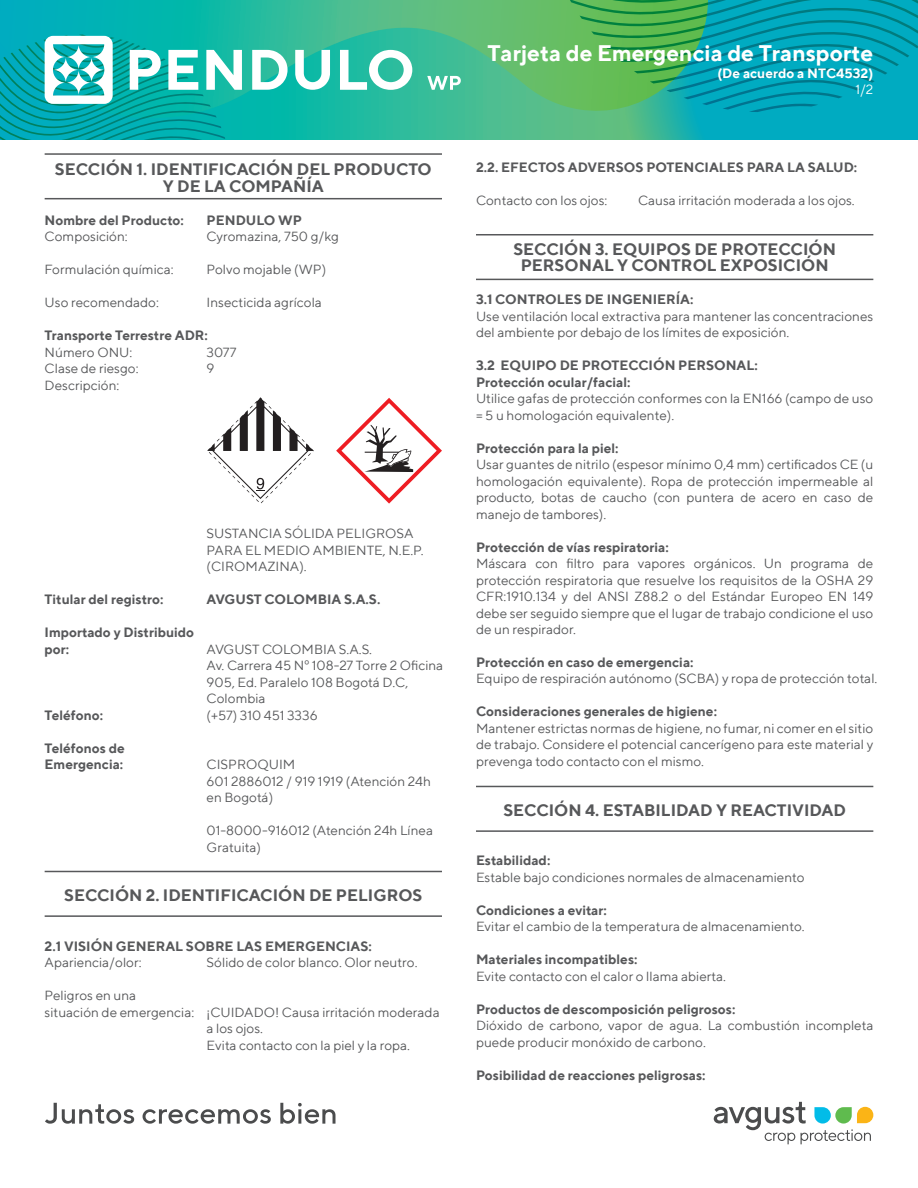
<style>
.page{position:relative;width:918px;height:1188px;background:#fff}
.page>*{position:absolute;margin:0;border:0;box-sizing:border-box;transform-origin:0 0}
.t1{font:700 22.5px "TT Norms";color:#fff}
.t2{font:700 16.5px/16.5px "TT Norms";color:#57585a;text-align:center}
.t3{font:13.5px/16.5px "TT Norms";color:#57585a}
.t4{font:700 13.5px/16.5px "TT Norms";color:#57585a}
.t5{font:700 13.5px "TT Norms";color:#fff}
.t6{font:13.5px "TT Norms";color:#fff}
</style>
<div class="page">
<hr style="left:45px;top:153px;width:397px;height:2px;background:#57585a">
<hr style="left:45px;top:198px;width:397px;height:1px;background:#57585a">
<hr style="left:476px;top:786px;width:397px;height:1px;background:#57585a">
<hr style="left:476px;top:830px;width:397px;height:2px;background:#57585a">
<hr style="left:476px;top:234px;width:397px;height:1px;background:#57585a">
<hr style="left:476px;top:279px;width:397px;height:1px;background:#57585a">
<hr style="left:45px;top:871px;width:397px;height:1px;background:#57585a">
<hr style="left:45px;top:915px;width:397px;height:2px;background:#57585a">
<svg style="left:336px;top:398px;width:106px;height:106px"></svg>
<svg style="left:207px;top:397px;width:107px;height:106px"></svg>
<svg style="left:242px;top:123px;width:332px;height:16px;background:#2ebb9a"></svg>
<svg style="left:0;top:0;width:574px;height:123px;background:#35ba93"></svg>
<svg style="left:574px;top:0;width:344px;height:139px;background:#1ba99a"></svg>
<svg style="left:714px;top:1102px;width:159px;height:42px"></svg>
<svg style="left:45px;top:1103px;width:89px;height:21px"></svg>
<svg style="left:143px;top:1109px;width:128px;height:15px"></svg>
<svg style="left:280px;top:1103px;width:56px;height:21px"></svg>
<svg style="left:0;top:36px;width:242px;height:103px"></svg>
<svg style="left:252px;top:50px;width:36px;height:40px"></svg>
<svg style="left:295px;top:50px;width:35px;height:40px"></svg>
<svg style="left:340px;top:50px;width:72px;height:40px"></svg>
<svg style="left:427px;top:76px;width:34px;height:14px"></svg>
<p class="t2" style="left:55px;top:161px;width:378px">SECCIÓN 1. IDENTIFICACIÓN DEL PRODUCTO<br>Y DE LA COMPAÑÍA</p>
<p class="t4" style="left:45px;top:211px;width:141px">Nombre del Producto:</p>
<p class="t4" style="left:207px;top:211px;width:97px">PENDULO WP</p>
<p class="t3" style="left:45px;top:228px;width:85px">Composición:</p>
<p class="t3" style="left:207px;top:228px;width:134px">Cyromazina, 750 g/kg</p>
<p class="t3" style="left:45px;top:261px;width:130px">Formulación química:</p>
<p class="t3" style="left:207px;top:261px;width:121px">Polvo mojable (WP)</p>
<p class="t3" style="left:45px;top:294px;width:116px">Uso recomendado:</p>
<p class="t3" style="left:207px;top:294px;width:117px">Insecticida agrícola</p>
<p class="t4" style="left:45px;top:327px;width:165px">Transporte Terrestre ADR:</p>
<p class="t3" style="left:45px;top:343px;width:89px">Número ONU:</p>
<p class="t3" style="left:207px;top:343px;width:31px">3077</p>
<p class="t3" style="left:45px;top:360px;width:95px">Clase de riesgo:</p>
<p class="t3" style="left:207px;top:360px;width:9px">9</p>
<p class="t3" style="left:45px;top:376px;width:76px">Descripción:</p>
<p class="t3" style="left:207px;top:525px;width:219px">SUSTANCIA SÓLIDA PELIGROSA<br>PARA EL MEDIO AMBIENTE, N.E.P. (CIROMAZINA).</p>
<p class="t4" style="left:45px;top:591px;width:120px">Titular del registro:</p>
<p class="t4" style="left:207px;top:591px;width:175px">AVGUST COLOMBIA S.A.S.</p>
<p class="t4" style="left:45px;top:624px;width:151px">Importado y Distribuido por:</p>
<p class="t3" style="left:207px;top:640px;width:238px">AVGUST COLOMBIA S.A.S.<br>Av. Carrera 45 Nº 108-27 Torre 2 Oficina<br>905, Ed. Paralelo 108 Bogotá D.C,<br>Colombia</p>
<p class="t4" style="left:45px;top:706px;width:60px">Teléfono:</p>
<p class="t3" style="left:207px;top:706px;width:113px">(+57) 310 451 3336</p>
<p class="t4" style="left:45px;top:739px;width:82px">Teléfonos de<br>Emergencia:</p>
<p class="t3" style="left:207px;top:756px;width:226px">CISPROQUIM<br>601 2886012 / 919 1919 (Atención 24h en Bogotá)</p>
<p class="t3" style="left:207px;top:822px;width:228px">01-8000-916012 (Atención 24h Línea<br>Gratuita)</p>
<p class="t2" style="left:64px;top:887px;width:360px">SECCIÓN 2. IDENTIFICACIÓN DE PELIGROS</p>
<p class="t4" style="left:45px;top:937px;width:329px">2.1 VISIÓN GENERAL SOBRE LAS EMERGENCIAS:</p>
<p class="t3" style="left:45px;top:954px;width:98px">Apariencia/olor:</p>
<p class="t3" style="left:207px;top:954px;width:212px">Sólido de color blanco. Olor neutro.</p>
<p class="t3" style="left:45px;top:987px;width:93px">Peligros en una</p>
<p class="t3" style="left:45px;top:1003px;width:397px">situación de emergencia: ¡CUIDADO! Causa irritación moderada</p>
<p class="t3" style="left:207px;top:1020px;width:58px">a los ojos.</p>
<p class="t3" style="left:207px;top:1036px;width:205px">Evita contacto con la piel y la ropa.</p>
<h1 class="t1" style="left:487px;top:39px;width:387px">Tarjeta de Emergencia de Transporte</h1>
<p class="t5" style="left:717px;top:64px;width:157px">(De acuerdo a NTC4532)</p>
<p class="t6" style="left:855px;top:81px;width:20px">1/2</p>
<p class="t4" style="left:476px;top:159px;width:383px">2.2. EFECTOS ADVERSOS POTENCIALES PARA LA SALUD:</p>
<p class="t3" style="left:476px;top:192px;width:133px">Contacto con los ojos:</p>
<p class="t3" style="left:638px;top:192px;width:218px">Causa irritación moderada a los ojos.</p>
<p class="t2" style="left:513px;top:240px;width:324px">SECCIÓN 3. EQUIPOS DE PROTECCIÓN<br>PERSONAL Y CONTROL EXPOSICIÓN</p>
<p class="t4" style="left:476px;top:291px;width:219px">3.1 CONTROLES DE INGENIERÍA:</p>
<p class="t3" style="left:476px;top:307px;width:399px">Use ventilación local extractiva para mantener las concentraciones del ambiente por debajo de los límites de exposición.</p>
<p class="t4" style="left:476px;top:357px;width:283px">3.2 EQUIPO DE PROTECCIÓN PERSONAL:<br>Protección ocular/facial:</p>
<p class="t3" style="left:476px;top:390px;width:399px">Utilice gafas de protección conformes con la EN166 (campo de uso = 5 u homologación equivalente).</p>
<p class="t4" style="left:476px;top:439px;width:144px">Protección para la piel:</p>
<p class="t3" style="left:476px;top:456px;width:399px;text-align:justify">Usar guantes de nitrilo (espesor mínimo 0,4 mm) certificados CE (u homologación equivalente). Ropa de protección impermeable al producto, botas de caucho (con puntera de acero en caso de manejo de tambores).</p>
<p class="t4" style="left:476px;top:538px;width:194px">Protección de vías respiratoria:</p>
<p class="t3" style="left:476px;top:555px;width:399px;text-align:justify">Máscara con filtro para vapores orgánicos. Un programa de protección respiratoria que resuelve los requisitos de la OSHA 29<br>CFR:1910.134 y del ANSI Z88.2 o del Estándar Europeo EN 149 debe ser seguido siempre que el lugar de trabajo condicione el uso de un respirador.</p>
<p class="t4" style="left:476px;top:654px;width:219px">Protección en caso de emergencia:</p>
<p class="t3" style="left:476px;top:670px;width:403px">Equipo de respiración autónomo (SCBA) y ropa de protección total.</p>
<p class="t4" style="left:476px;top:703px;width:243px">Consideraciones generales de higiene:</p>
<p class="t3" style="left:476px;top:720px;width:399px;text-align:justify">Mantener estrictas normas de higiene, no fumar, ni comer en el sitio de trabajo. Considere el potencial cancerígeno para este material y prevenga todo contacto con el mismo.</p>
<p class="t2" style="left:503px;top:801px;width:344px">SECCIÓN 4. ESTABILIDAD Y REACTIVIDAD</p>
<p class="t4" style="left:476px;top:852px;width:76px">Estabilidad:</p>
<p class="t3" style="left:476px;top:868px;width:330px">Estable bajo condiciones normales de almacenamiento</p>
<p class="t4" style="left:476px;top:901px;width:132px">Condiciones a evitar:</p>
<p class="t3" style="left:476px;top:918px;width:330px">Evitar el cambio de la temperatura de almacenamiento.</p>
<p class="t4" style="left:476px;top:951px;width:163px">Materiales incompatibles:</p>
<p class="t3" style="left:476px;top:967px;width:251px">Evite contacto con el calor o llama abierta.</p>
<p class="t4" style="left:476px;top:1000px;width:261px">Productos de descomposición peligrosos:</p>
<p class="t3" style="left:476px;top:1017px;width:399px">Dióxido de carbono, vapor de agua. La combustión incompleta puede producir monóxido de carbono.</p>
<p class="t4" style="left:476px;top:1066px;width:231px">Posibilidad de reacciones peligrosas:</p>
</div>
